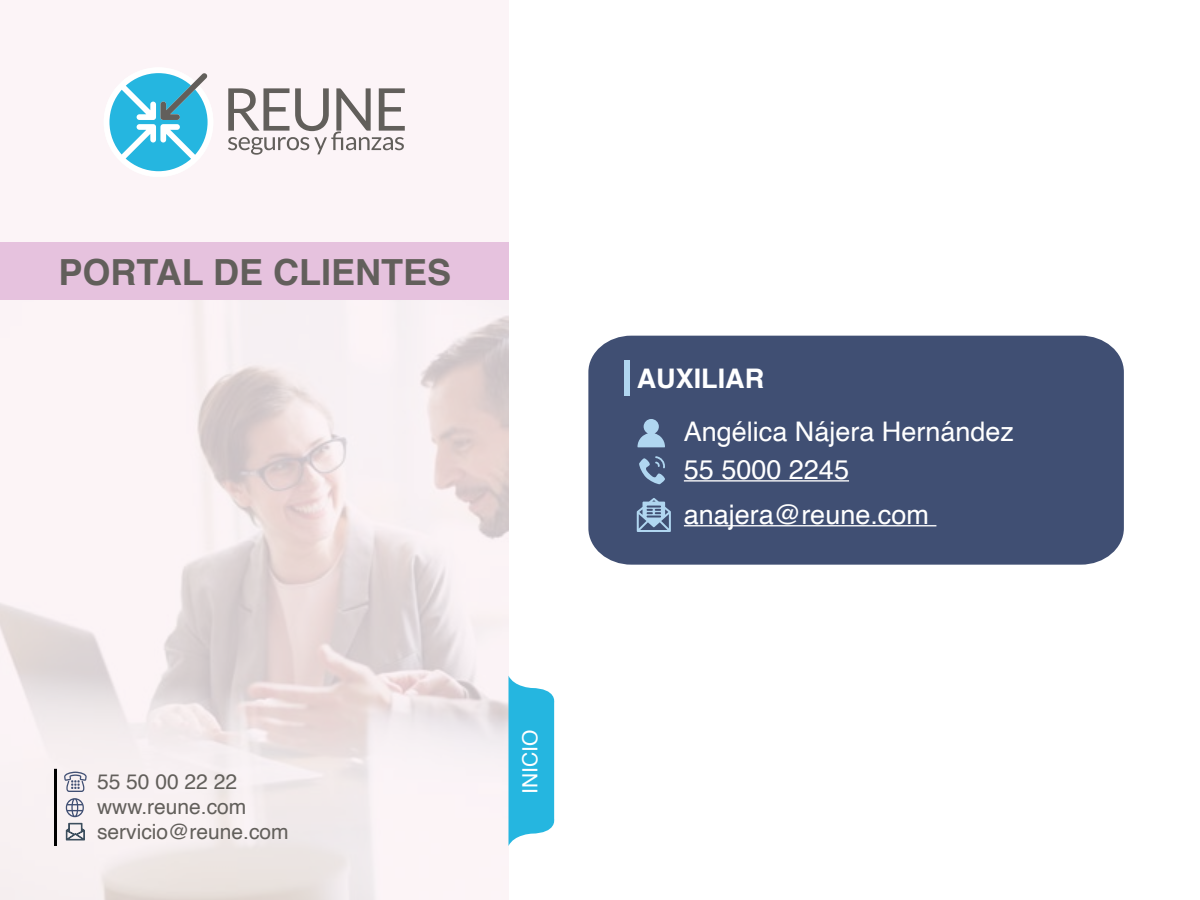
<style>
.page{position:relative;width:1200px;height:900px;background:#fff}
.page>*{position:absolute;margin:0;border:0;box-sizing:border-box;transform-origin:0 0}
.t1{font:700 36px "Helvetica";color:#625f5b}
.t2{font:27px "Helvetica";color:#fff}
.t3{font:700 27px "Helvetica";color:#fff}
.t4{font:21px/25.2px "Helvetica";color:#625f5b}
.t5{font:21px "Helvetica";color:#fff}
</style>
<div class="page">
<svg style="left:0;top:0;width:508px;height:900px;fill:#faf3f5"></svg>
<svg style="left:508px;top:676px;width:47px;height:170px"></svg>
<div style="left:0;top:242px;width:508px;height:58px;background:#e6c2de"></div>
<svg style="left:228px;top:88px;width:177px;height:67px"></svg>
<svg style="left:104px;top:67px;width:109px;height:110px"></svg>
<div style="left:588px;top:336px;width:536px;height:229px;background:#404f73"></div>
<div style="left:624px;top:360px;width:6px;height:36px;background:#b0d6f0"></div>
<svg style="left:638px;top:419px;width:27px;height:28px"></svg>
<svg style="left:637px;top:498px;width:34px;height:34px"></svg>
<svg style="left:639px;top:456px;width:27px;height:28px"></svg>
<hr style="left:684px;top:525px;width:252px;height:1px;background:#fff">
<hr style="left:684px;top:480px;width:165px;height:2px;background:#fff">
<svg style="left:64px;top:772px;width:23px;height:20px"></svg>
<svg style="left:66px;top:798px;width:18px;height:19px"></svg>
<svg style="left:66px;top:823px;width:19px;height:17px"></svg>
<div style="left:54px;top:769px;width:3px;height:77px;border:2px solid #000"></div>
<h1 class="t1" style="left:58px;top:244px;width:394px">PORTAL DE CLIENTES</h1>
<p class="t4" style="left:97px;top:769px;width:193px">55 50 00 22 22 www.reune.com servicio@reune.com</p>
<p class="t5" style="left:514px;top:794px;width:66px;rotate:-90deg">INICIO</p>
<p class="t3" style="left:637px;top:357px;width:129px">AUXILIAR</p>
<p class="t2" style="left:684px;top:411px;width:332px">Angélica Nájera Hernández</p>
<p class="t2" style="left:684px;top:449px;width:167px">55 5000 2245</p>
<p class="t2" style="left:684px;top:493px;width:246px">anajera@reune.com</p>
</div>
